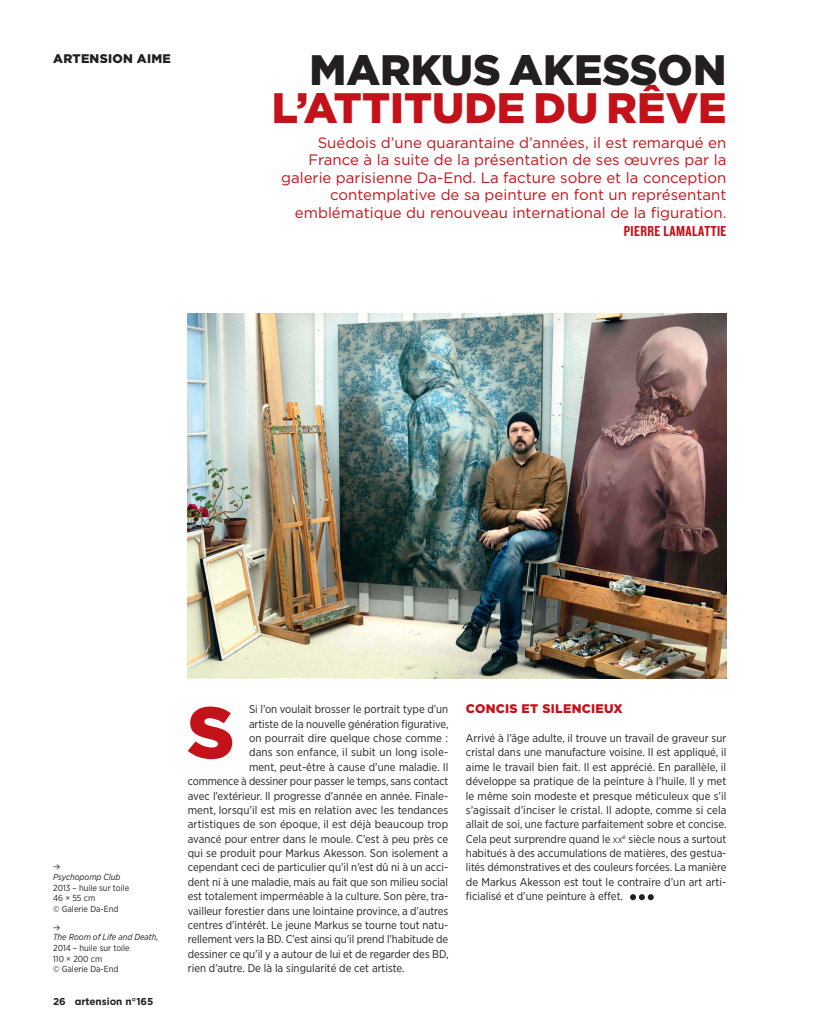
<style>
.page{position:relative;width:815px;height:1028px;background:#fff}
.page>*{position:absolute;margin:0;border:0;box-sizing:border-box;transform-origin:0 0}
.t1{font:900 72.62px "Gotham";color:#c4121a}
.t2{font:900 42.5px "Gotham";color:#c4121a}
.t3{font:900 42.5px "Gotham";color:#231f20}
.t4{font:15px/17.5px "Gotham";color:#c4121a;text-align:right}
.t5{font:15px "Knockout HTF49 Liteweight";letter-spacing:.03em;color:#c4121a}
.t6{font:900 12.5px "Gotham";letter-spacing:.02em;color:#c4121a}
.t7{font:900 12.5px "Gotham";letter-spacing:.02em;color:#231f20}
.t8{font:11.25px/14.4px "Gotham Narrow";color:#231f20;text-align:justify}
.t9{font:700 10px "Gotham";letter-spacing:-.005em;color:#231f20}
.t10{font:8.75px/10.6px "Gotham Narrow";color:#231f20}
.t11{font:italic 8.75px "Gotham Narrow";color:#231f20}
.t12{font:8.75px "Euclid Circular A";color:#231f20}
.s1{font-size:7.88px}
</style>
<div class="page">
<img style="left:188px;top:314px;width:538px;height:364px">
<svg style="left:630px;top:894px;width:24px;height:6px"></svg>
<p class="t7" style="left:53px;top:50px;width:119px">ARTENSION AIME</p>
<h2 class="t3" style="left:310px;top:40px;width:418px">MARKUS AKESSON</h2>
<h2 class="t2" style="left:272px;top:79px;width:456px">L’ATTITUDE DU RÊVE</h2>
<p class="t4" style="left:281px;top:134px;width:447px">Suédois d’une quarantaine d’années, il est remarqué en France à la suite de la présentation de ses œuvres par la galerie parisienne Da-End. La facture sobre et la conception contemplative de sa peinture en font un représentant emblématique du renouveau international de la figuration.</p>
<h3 class="t5" style="left:624px;top:223px;width:104px">PIERRE LAMALATTIE</h3>
<p class="t12" style="left:53px;top:860px;width:9px">→</p>
<p class="t11" style="left:53px;top:871px;width:69px">Psychopomp Club</p>
<p class="t10" style="left:53px;top:882px;width:78px">2013 – huile sur toile<br>46 × 55 cm<br>© Galerie Da-End</p>
<p class="t12" style="left:53px;top:920px;width:9px">→</p>
<p class="t11" style="left:53px;top:931px;width:107px">The Room of Life and Death,</p>
<p class="t10" style="left:53px;top:942px;width:78px">2014 – huile sur toile<br>110 × 200 cm<br>© Galerie Da-End</p>
<p class="t9" style="left:53px;top:995px;width:102px">26 artension n°165</p>
<h1 class="t1" style="left:187px;top:682px;width:49px">S</h1>
<p class="t8" style="left:249px;top:702px;width:201px">Si l’on voulait brosser le portrait type d’un</p>
<p class="t8" style="left:249px;top:716px;width:201px">artiste de la nouvelle génération figurative,</p>
<p class="t8" style="left:249px;top:730px;width:201px">on pourrait dire quelque chose comme :</p>
<p class="t8" style="left:249px;top:745px;width:201px">dans son enfance, il subit un long isole-</p>
<p class="t8" style="left:249px;top:759px;width:201px">ment, peut-être à cause d’une maladie. Il</p>
<p class="t8" style="left:188px;top:773px;width:262px">commence à dessiner pour passer le temps, sans contact</p>
<p class="t8" style="left:188px;top:788px;width:262px">avec l’extérieur. Il progresse d’année en année. Finale-</p>
<p class="t8" style="left:188px;top:802px;width:262px">ment, lorsqu’il est mis en relation avec les tendances</p>
<p class="t8" style="left:188px;top:817px;width:262px">artistiques de son époque, il est déjà beaucoup trop</p>
<p class="t8" style="left:188px;top:831px;width:262px">avancé pour entrer dans le moule. C’est à peu près ce</p>
<p class="t8" style="left:188px;top:845px;width:262px">qui se produit pour Markus Akesson. Son isolement a</p>
<p class="t8" style="left:188px;top:860px;width:262px">cependant ceci de particulier qu’il n’est dû ni à un acci-</p>
<p class="t8" style="left:188px;top:874px;width:262px">dent ni à une maladie, mais au fait que son milieu social</p>
<p class="t8" style="left:188px;top:888px;width:262px">est totalement imperméable à la culture. Son père, tra-</p>
<p class="t8" style="left:188px;top:903px;width:262px">vailleur forestier dans une lointaine province, a d’autres</p>
<p class="t8" style="left:188px;top:917px;width:262px">centres d’intérêt. Le jeune Markus se tourne tout natu-</p>
<p class="t8" style="left:188px;top:932px;width:262px">rellement vers la BD. C’est ainsi qu’il prend l’habitude de</p>
<p class="t8" style="left:188px;top:946px;width:262px">dessiner ce qu’il y a autour de lui et de regarder des BD,</p>
<p class="t8" style="left:188px;top:960px;width:218px">rien d’autre. De là la singularité de cet artiste.</p>
<p class="t6" style="left:466px;top:700px;width:158px">CONCIS ET SILENCIEUX</p>
<p class="t8" style="left:466px;top:730px;width:262px">Arrivé à l’âge adulte, il trouve un travail de graveur sur cristal dans une manufacture voisine. Il est appliqué, il aime le travail bien fait. Il est apprécié. En parallèle, il développe sa pratique de la peinture à l’huile. Il y met le même soin modeste et presque méticuleux que s’il s’agissait d’inciser le cristal. Il adopte, comme si cela allait de soi, une facture parfaitement sobre et concise.<br>Cela peut surprendre quand le <span class="s1">xx</span><sup>e</sup> siècle nous a surtout habitués à des accumulations de matières, des gestua&shy;lités démonstratives et des couleurs forcées. La manière de Markus Akesson est tout le contraire d’un art arti&shy;ficialisé et d’une peinture à effet.</p>
</div>
